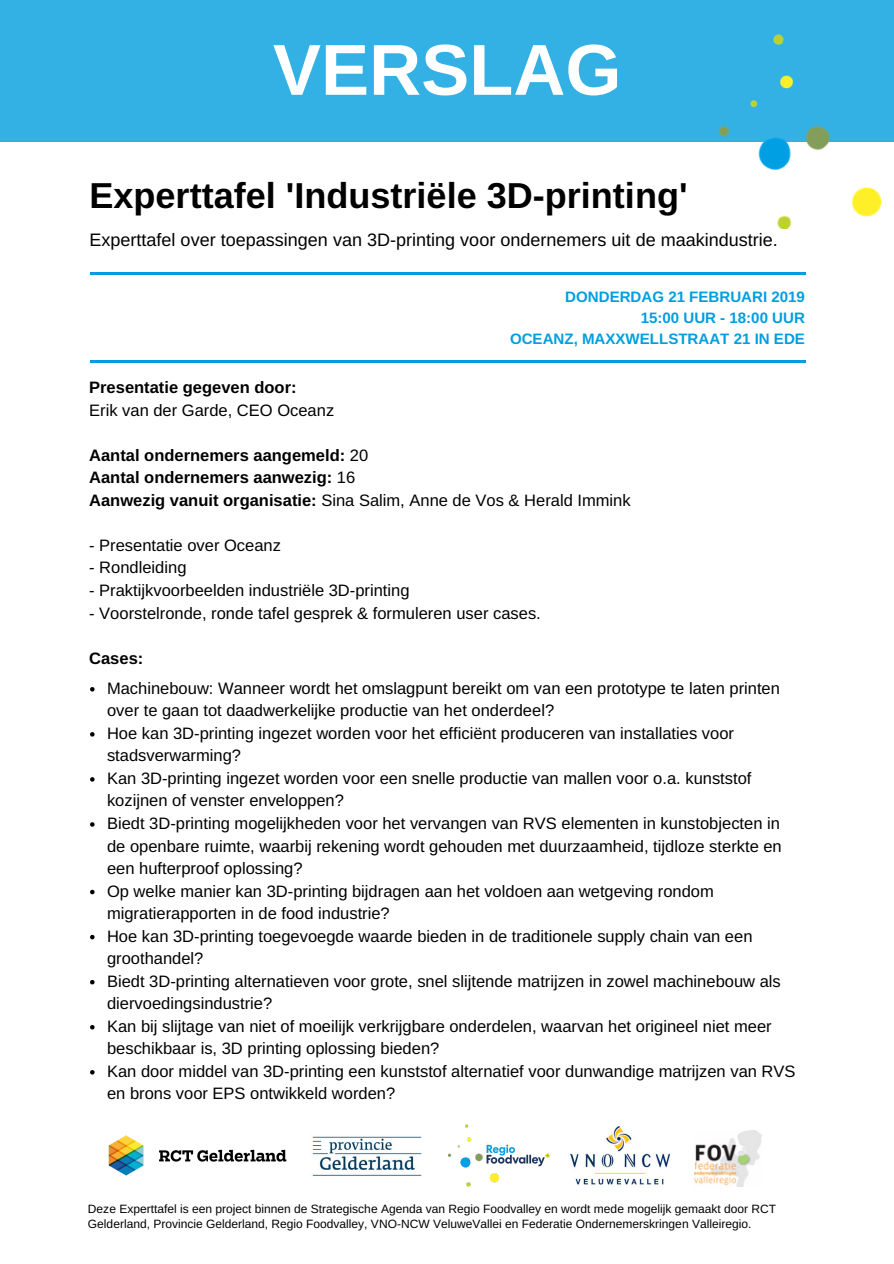
<style>
.page{position:relative;width:894px;height:1264px;background:#fff}
.page>*{position:absolute;margin:0;border:0;box-sizing:border-box;transform-origin:0 0}
.t1{font:700 72px "Arimo";color:#fff}
.t2{font:700 36px "Arimo";color:#000}
.t3{font:18px "Arimo";color:#000}
.t4{font:16.5px/22.5px "Arimo";color:#000}
.t5{font:700 16.5px/22.5px "Arimo";color:#000}
.t6{font:700 15px/21px "Arimo";color:#009edf;text-align:right}
.t7{font:12px/15.8px "Arimo";color:#000}
.s1{font-weight:400}
</style>
<div class="page">
<div style="left:0;top:0;width:893px;height:141px;background:#33b1e5"></div>
<hr style="left:90px;top:272px;width:715px;height:2px;background:#009edf">
<hr style="left:90px;top:360px;width:715px;height:3px;background:#009edf">
<img style="left:694px;top:1130px;width:67px;height:56px">
<img style="left:108px;top:1135px;width:179px;height:41px">
<img style="left:312px;top:1136px;width:110px;height:40px">
<img style="left:448px;top:1124px;width:102px;height:63px">
<img style="left:570px;top:1126px;width:99px;height:59px">
<img style="left:718px;top:34px;width:162px;height:194px">
<svg style="left:90px;top:687px;width:4px;height:4px"></svg>
<svg style="left:90px;top:732px;width:4px;height:4px"></svg>
<svg style="left:90px;top:777px;width:4px;height:4px"></svg>
<svg style="left:90px;top:822px;width:4px;height:4px"></svg>
<svg style="left:90px;top:889px;width:4px;height:5px"></svg>
<svg style="left:90px;top:934px;width:4px;height:5px"></svg>
<svg style="left:90px;top:980px;width:4px;height:4px"></svg>
<svg style="left:90px;top:1025px;width:4px;height:4px"></svg>
<svg style="left:90px;top:1070px;width:4px;height:4px"></svg>
<h1 class="t1" style="left:273px;top:30px;width:350px">VERSLAG</h1>
<h2 class="t2" style="left:89px;top:175px;width:599px">Experttafel 'Industriële 3D-printing'</h2>
<p class="t3" style="left:89px;top:229px;width:689px">Experttafel over toepassingen van 3D-printing voor ondernemers uit de maakindustrie.</p>
<p class="t6" style="left:510px;top:286px;width:296px">DONDERDAG 21 FEBRUARI 2019<br>15:00 UUR - 18:00 UUR<br>OCEANZ, MAXXWELLSTRAAT 21 IN EDE</p>
<p class="t5" style="left:89px;top:376px;width:209px">Presentatie gegeven door:</p>
<p class="t4" style="left:89px;top:399px;width:246px">Erik van der Garde, CEO Oceanz</p>
<p class="t5" style="left:89px;top:444px;width:543px">Aantal ondernemers aangemeld: <span class="s1">20<br></span>Aantal ondernemers aanwezig: <span class="s1">16<br></span>Aanwezig vanuit organisatie: <span class="s1">Sina Salim, Anne de Vos &amp; Herald Immink</span></p>
<p class="t4" style="left:89px;top:534px;width:193px">- Presentatie over Oceanz</p>
<p class="t4" style="left:89px;top:556px;width:99px">- Rondleiding</p>
<p class="t4" style="left:89px;top:579px;width:322px">- Praktijkvoorbeelden industriële 3D-printing</p>
<p class="t4" style="left:89px;top:601px;width:453px">- Voorstelronde, ronde tafel gesprek &amp; formuleren user cases.</p>
<p class="t5" style="left:89px;top:646px;width:56px">Cases:</p>
<p class="t4" style="left:107px;top:676px;width:689px">Machinebouw: Wanneer wordt het omslagpunt bereikt om van een prototype te laten printen over te gaan tot daadwerkelijke productie van het onderdeel?<br>Hoe kan 3D-printing ingezet worden voor het efficiënt produceren van installaties voor stadsverwarming?<br>Kan 3D-printing ingezet worden voor een snelle productie van mallen voor o.a. kunststof kozijnen of venster enveloppen?<br>Biedt 3D-printing mogelijkheden voor het vervangen van RVS elementen in kunstobjecten in de openbare ruimte, waarbij rekening wordt gehouden met duurzaamheid, tijdloze sterkte en een hufterproof oplossing?<br>Op welke manier kan 3D-printing bijdragen aan het voldoen aan wetgeving rondom migratierapporten in de food industrie?<br>Hoe kan 3D-printing toegevoegde waarde bieden in de traditionele supply chain van een groothandel?<br>Biedt 3D-printing alternatieven voor grote, snel slijtende matrijzen in zowel machinebouw als diervoedingsindustrie?<br>Kan bij slijtage van niet of moeilijk verkrijgbare onderdelen, waarvan het origineel niet meer beschikbaar is, 3D printing oplossing bieden?<br>Kan door middel van 3D-printing een kunststof alternatief voor dunwandige matrijzen van RVS en brons voor EPS ontwikkeld worden?</p>
<p class="t7" style="left:88px;top:1200px;width:689px">Deze Experttafel is een project binnen de Strategische Agenda van Regio Foodvalley en wordt mede mogelijk gemaakt door RCT<br>Gelderland, Provincie Gelderland, Regio Foodvalley, VNO-NCW VeluweVallei en Federatie Ondernemerskringen Valleiregio.</p>
</div>
